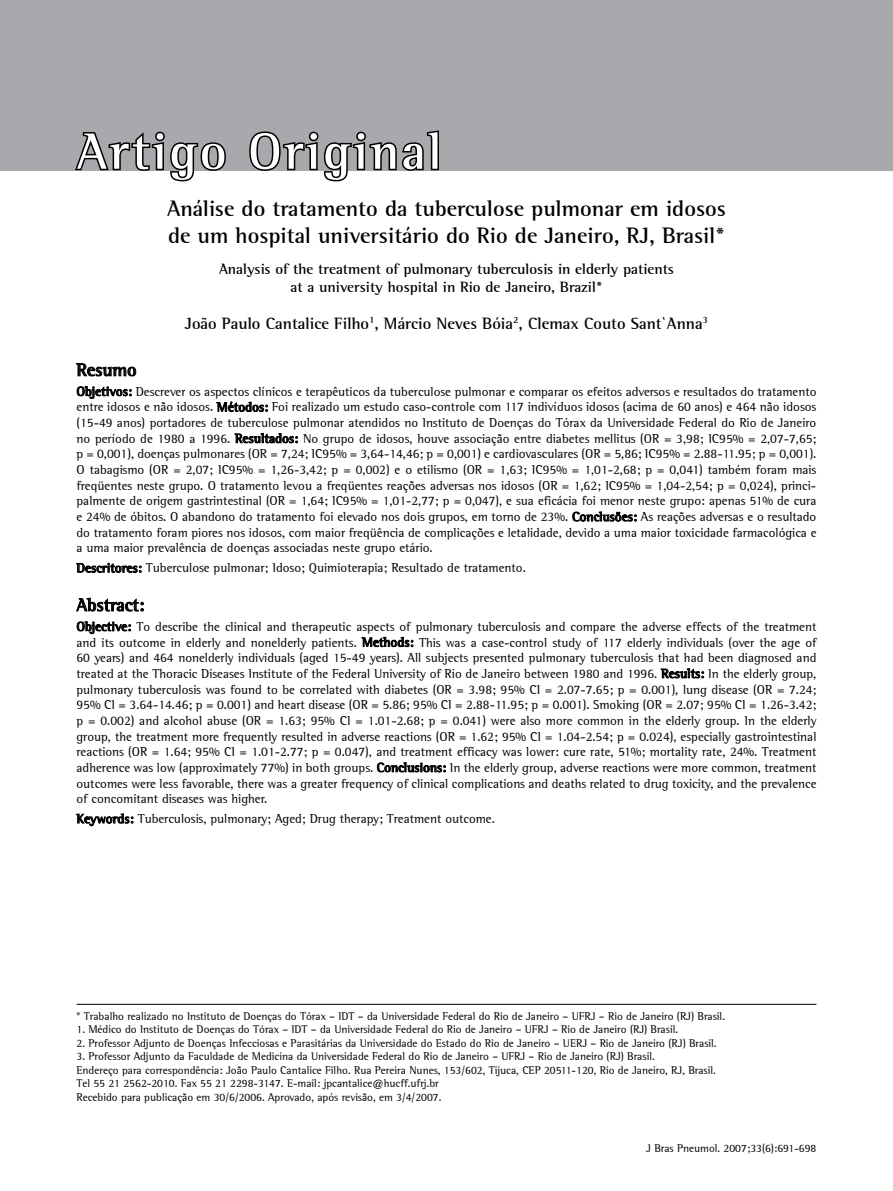
<style>
.page{position:relative;width:893px;height:1191px;background:#fff}
.page>*{position:absolute;margin:0;border:0;box-sizing:border-box;transform-origin:0 0}
.t1{font:700 51.75px "Libre Semi Serif S Si";letter-spacing:.05em;color:#fff}
.t2{font:700 22.5px/27px "Libre Semi Serif S Si";color:#000}
.t3{font:700 18px "Libre Semi Serif S Si";color:#000}
.t4{font:700 16.5px "Libre Semi Serif S Si";color:#000}
.t5{font:700 15px/18px "Libre Semi Serif S Si";color:#000;text-align:center}
.t6{font:13.05px/15.6px "Libre Semi Serif S Si";color:#000;text-align:justify}
.t7{font:11.25px/13.5px "Libre Semi Serif S Si";color:#000}
.s1{font-weight:700}
</style>
<div class="page">
<div style="left:0;top:0;width:893px;height:170px;background:#a7a9ac"></div>
<svg style="left:73px;top:131px;width:155px;height:51px"></svg>
<svg style="left:247px;top:130px;width:193px;height:52px"></svg>
<hr style="left:77px;top:1004px;width:739px;height:1px;background:#000">
<svg style="left:76px;top:363px;width:60px;height:13px"></svg>
<svg style="left:77px;top:386px;width:54px;height:13px"></svg>
<svg style="left:217px;top:401px;width:51px;height:11px"></svg>
<svg style="left:235px;top:433px;width:63px;height:10px"></svg>
<svg style="left:573px;top:511px;width:63px;height:10px"></svg>
<svg style="left:76px;top:563px;width:65px;height:9px"></svg>
<svg style="left:76px;top:598px;width:68px;height:13px"></svg>
<svg style="left:77px;top:621px;width:54px;height:13px"></svg>
<svg style="left:362px;top:637px;width:51px;height:10px"></svg>
<svg style="left:661px;top:668px;width:43px;height:10px"></svg>
<svg style="left:377px;top:762px;width:69px;height:10px"></svg>
<svg style="left:76px;top:813px;width:57px;height:13px"></svg>
<h1 class="t1" style="left:77px;top:120px;width:367px">Artigo Original</h1>
<h2 class="t2" style="left:167px;top:195px;width:560px">Análise do tratamento da tuberculose pulmonar em idosos de um hospital universitário do Rio de Janeiro, RJ, Brasil*</h2>
<p class="t5" style="left:219px;top:260px;width:456px">Analysis of the treatment of pulmonary tuberculosis in elderly patients at a university hospital in Rio de Janeiro, Brazil*</p>
<p class="t4" style="left:185px;top:313px;width:524px">João Paulo Cantalice Filho<sup>1</sup>, Márcio Neves Bóia<sup>2</sup>, Clemax Couto Sant`Anna<sup>3</sup></p>
<h3 class="t3" style="left:77px;top:359px;width:62px">Resumo</h3>
<p class="t6" style="left:77px;top:383px;width:741px"><span class="s1">Objetivos:</span> Descrever os aspectos clínicos e terapêuticos da tuberculose pulmonar e comparar os efeitos adversos e resultados do tratamento entre idosos e não idosos. <span class="s1">Métodos:</span> Foi realizado um estudo caso-controle com 117 indivíduos idosos (acima de 60 anos) e 464 não idosos (15-49 anos) portadores de tuberculose pulmonar atendidos no Instituto de Doenças do Tórax da Universidade Federal do Rio de Janeiro no período de 1980 a 1996. <span class="s1">Resultados:</span> No grupo de idosos, houve associação entre diabetes mellitus (OR = 3,98; IC95% = 2,07-7,65; p = 0,001), doenças pulmonares (OR = 7,24; IC95% = 3,64-14,46; p = 0,001) e cardiovasculares (OR = 5,86; IC95% = 2.88-11.95; p = 0,001).<br>O tabagismo (OR = 2,07; IC95% = 1,26-3,42; p = 0,002) e o etilismo (OR = 1,63; IC95% = 1,01-2,68; p = 0,041) também foram mais freqüentes neste grupo. O tratamento levou a freqüentes reações adversas nos idosos (OR = 1,62; IC95% = 1,04-2,54; p = 0,024), princi&shy;palmente de origem gastrintestinal (OR = 1,64; IC95% = 1,01-2,77; p = 0,047), e sua eficácia foi menor neste grupo: apenas 51% de cura e 24% de óbitos. O abandono do tratamento foi elevado nos dois grupos, em torno de 23%. <span class="s1">Conclusões:</span> As reações adversas e o resultado do tratamento foram piores nos idosos, com maior freqüência de complicações e letalidade, devido a uma maior toxicidade farmacológica e a uma maior prevalência de doenças associadas neste grupo etário.</p>
<p class="t6" style="left:77px;top:560px;width:451px"><span class="s1">Descritores:</span> Tuberculose pulmonar; Idoso; Quimioterapia; Resultado de tratamento.</p>
<h3 class="t3" style="left:77px;top:594px;width:69px">Abstract:</h3>
<p class="t6" style="left:77px;top:618px;width:741px"><span class="s1">Objective:</span> To describe the clinical and therapeutic aspects of pulmonary tuberculosis and compare the adverse effects of the treatment and its outcome in elderly and nonelderly patients. <span class="s1">Methods:</span> This was a case-control study of 117 elderly individuals (over the age of 60 years) and 464 nonelderly individuals (aged 15-49 years). All subjects presented pulmonary tuberculosis that had been diagnosed and treated at the Thoracic Diseases Institute of the Federal University of Rio de Janeiro between 1980 and 1996. <span class="s1">Results:</span> In the elderly group, pulmonary tuberculosis was found to be correlated with diabetes (OR = 3.98; 95% CI = 2.07-7.65; p = 0.001), lung disease (OR = 7.24; 95% CI = 3.64‑14.46; p = 0.001) and heart disease (OR = 5.86; 95% CI = 2.88-11.95; p = 0.001). Smoking (OR = 2.07; 95% CI = 1.26‑3.42; p = 0.002) and alcohol abuse (OR = 1.63; 95% CI = 1.01-2.68; p = 0.041) were also more common in the elderly group. In the elderly group, the treatment more frequently resulted in adverse reactions (OR = 1.62; 95% CI = 1.04-2.54; p = 0.024), especially gastrointestinal reactions (OR = 1.64; 95% CI = 1.01-2.77; p = 0.047), and treatment efficacy was lower: cure rate, 51%; mortality rate, 24%. Treatment adherence was low (approximately 77%) in both groups. <span class="s1">Conclusions:</span> In the elderly group, adverse reactions were more common, treatment outcomes were less favorable, there was a greater frequency of clinical complications and deaths related to drug toxicity, and the prevalence of concomitant diseases was higher.</p>
<p class="t6" style="left:77px;top:811px;width:420px"><span class="s1">Keywords:</span> Tuberculosis, pulmonary; Aged; Drug therapy; Treatment outcome.</p>
<p class="t7" style="left:77px;top:1009px;width:650px">* Trabalho realizado no Instituto de Doenças do Tórax – IDT – da Universidade Federal do Rio de Janeiro – UFRJ – Rio de Janeiro (RJ) Brasil.</p>
<p class="t7" style="left:77px;top:1022px;width:603px">1. Médico do Instituto de Doenças do Tórax – IDT – da Universidade Federal do Rio de Janeiro – UFRJ – Rio de Janeiro (RJ) Brasil.</p>
<p class="t7" style="left:77px;top:1036px;width:642px">2. Professor Adjunto de Doenças Infecciosas e Parasitárias da Universidade do Estado do Rio de Janeiro – UERJ – Rio de Janeiro (RJ) Brasil.</p>
<p class="t7" style="left:77px;top:1049px;width:641px">3. Professor Adjunto da Faculdade de Medicina da Universidade Federal do Rio de Janeiro – UFRJ – Rio de Janeiro (RJ) Brasil.<br>Endereço para correspondência: João Paulo Cantalice Filho. Rua Pereira Nunes, 153/602, Tijuca, CEP 20511-120, Rio de Janeiro, RJ, Brasil.<br>Tel 55 21 2562-2010. Fax 55 21 2298-3147. E-mail: jpcantalice@hucff.ufrj.br<br>Recebido para publicação em 30/6/2006. Aprovado, após revisão, em 3/4/2007.</p>
<p class="t7" style="left:646px;top:1141px;width:172px">J Bras Pneumol. 2007;33(6):691-698</p>
</div>
